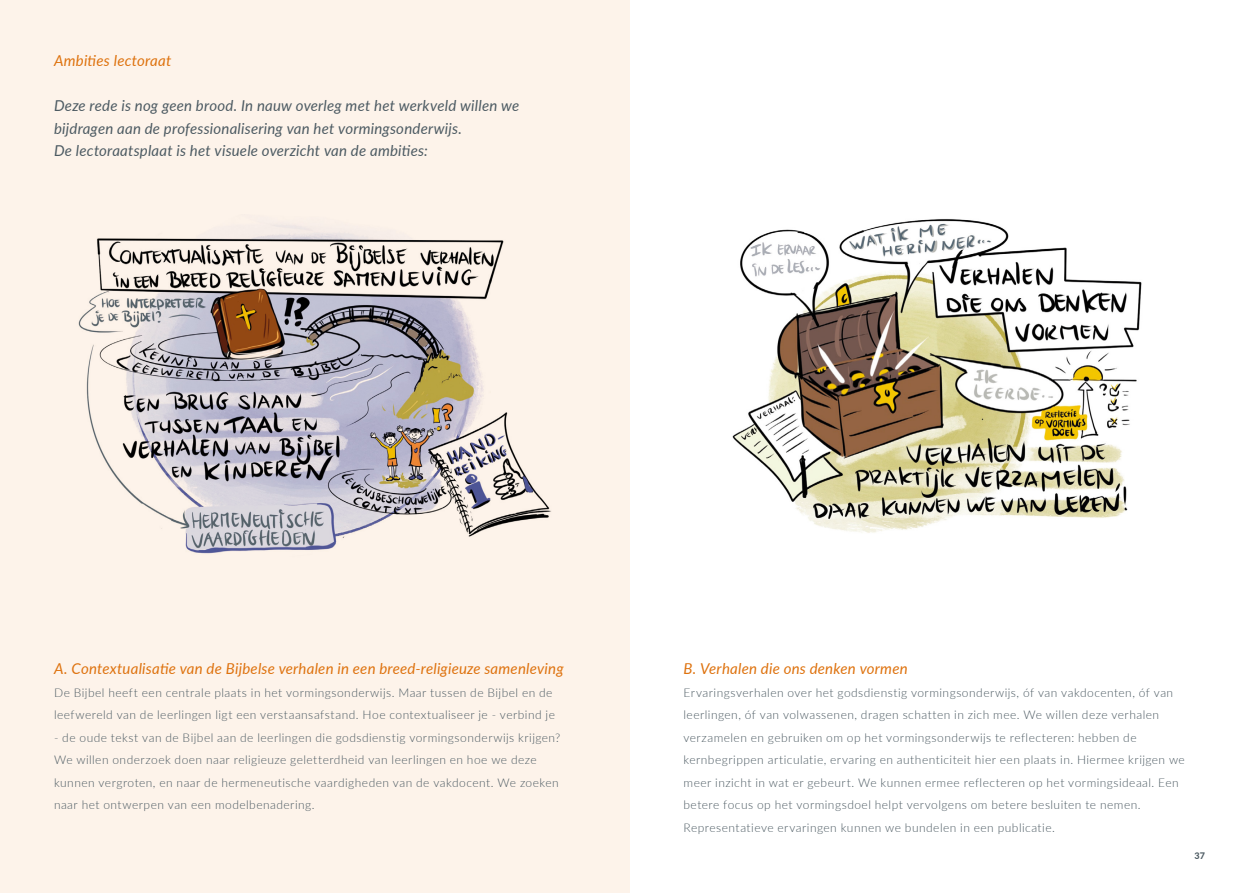
<style>
.page{position:relative;width:1259px;height:893px;background:#fff}
.page>*{position:absolute;margin:0;border:0;box-sizing:border-box;transform-origin:0 0}
.t1{font:italic 15px/22.5px "Lato";letter-spacing:.015em;color:#4c5a62}
.t2{font:italic 15px "Lato";letter-spacing:.015em;color:#de720e}
.t3{font:300 12px/22.5px "Lato";letter-spacing:.035em;color:#4c5a62}
.t4{font:800 9px "Lato";color:#4c5a62}
</style>
<div class="page">
<div style="left:0;top:0;width:629px;height:893px;background:#fdf3ea"></div>
<img style="left:78px;top:224px;width:473px;height:330px">
<img style="left:732px;top:219px;width:410px;height:314px">
<p class="t2" style="left:54px;top:50px;width:119px">Ambities lectoraat</p>
<p class="t1" style="left:54px;top:94px;width:467px">Deze rede is nog geen brood. In nauw overleg met het werkveld willen we bijdragen aan de professionalisering van het vormingsonderwijs.<br>De lectoraatsplaat is het visuele overzicht van de ambities:</p>
<p class="t2" style="left:54px;top:658px;width:511px">A. Contextualisatie van de Bijbelse verhalen in een breed-religieuze samenleving</p>
<p class="t3" style="left:54px;top:680px;width:502px">De Bijbel heeft een centrale plaats in het vormingsonderwijs. Maar tussen de Bijbel en de leefwereld van de leerlingen ligt een verstaansafstand. Hoe contextualiseer je - verbind je</p>
<p class="t3" style="left:54px;top:725px;width:508px">- de oude tekst van de Bijbel aan de leerlingen die godsdienstig vormingsonderwijs krijgen?<br>We willen onderzoek doen naar religieuze geletterdheid van leerlingen en hoe we deze kunnen vergroten, en naar de hermeneutische vaardigheden van de vakdocent. We zoeken naar het ontwerpen van een modelbenadering.</p>
<p class="t2" style="left:683px;top:658px;width:226px">B. Verhalen die ons denken vormen</p>
<p class="t3" style="left:683px;top:680px;width:503px">Ervaringsverhalen over het godsdienstig vormingsonderwijs, óf van vakdocenten, óf van leerlingen, óf van volwassenen, dragen schatten in zich mee. We willen deze verhalen verzamelen en gebruiken om op het vormingsonderwijs te reflecteren: hebben de kernbegrippen articulatie, ervaring en authenticiteit hier een plaats in. Hiermee krijgen we meer inzicht in wat er gebeurt. We kunnen ermee reflecteren op het vormingsideaal. Een betere focus op het vormingsdoel helpt vervolgens om betere besluiten te nemen.<br>Representatieve ervaringen kunnen we bundelen in een publicatie.</p>
<p class="t4" style="left:1194px;top:849px;width:12px">37</p>
</div>
